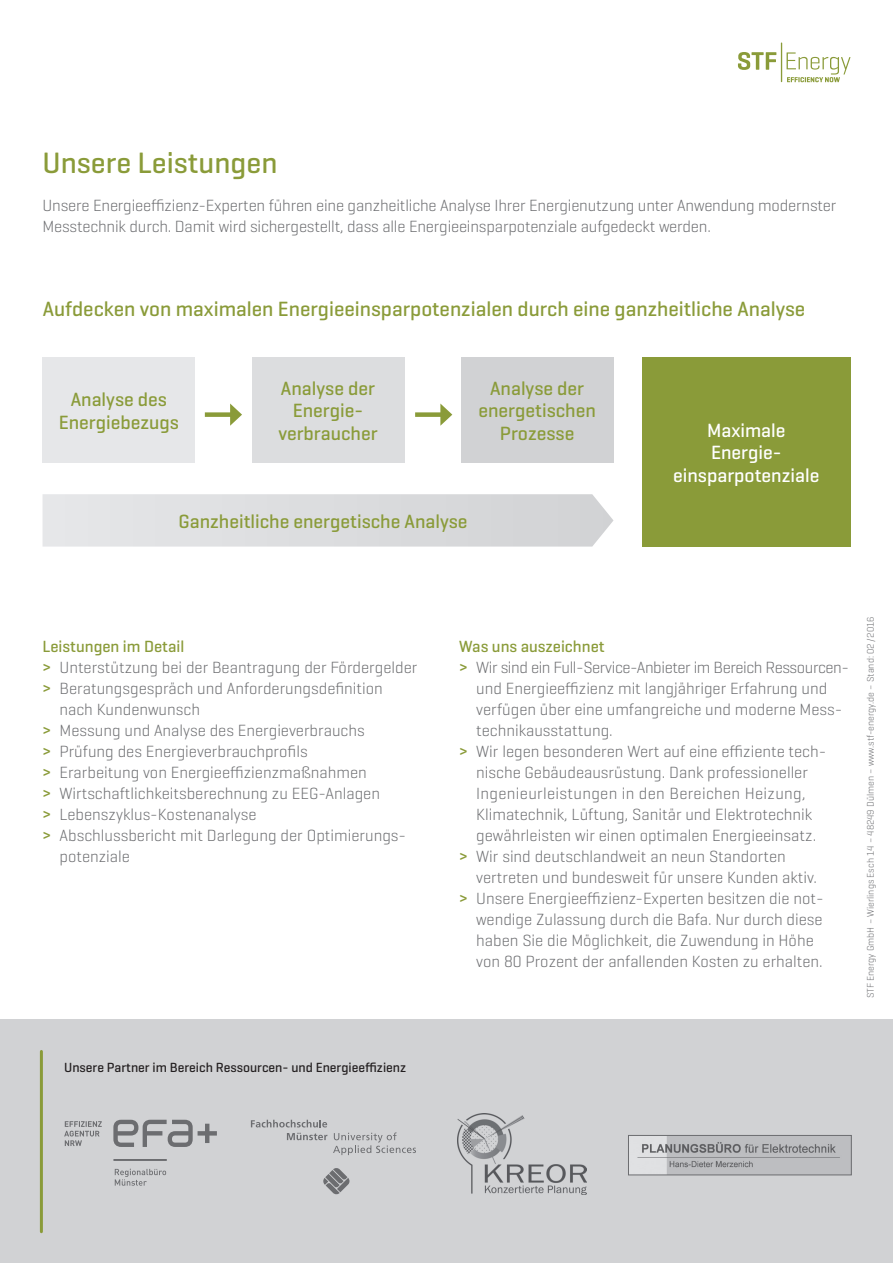
<style>
.page{position:relative;width:893px;height:1263px;background:#fff}
.page>*{position:absolute;margin:0;border:0;box-sizing:border-box;transform-origin:0 0}
.t1{font:500 30px "Geogrotesque";color:#8a9b39}
.t2{font:500 21px "Geogrotesque";color:#8a9b39}
.t3{font:500 19.5px/22.5px "Geogrotesque";color:#8a9b39;text-align:center}
.t4{font:500 19.5px/22.5px "Geogrotesque";color:#fff;text-align:center}
.t5{font:300 16.5px/21px "Geogrotesque";color:#6c6d70}
.t6{font:300 16.5px "Geogrotesque";letter-spacing:-.025em;color:#6c6d70}
.t7{font:300 16.5px "Geogrotesque";letter-spacing:.02em;color:#6c6d70}
.t8{font:500 16.5px "Geogrotesque";color:#8a9b39}
.t9{font:500 13.5px "Geogrotesque";color:#231f20}
.t10{font:300 9.75px "Geogrotesque";color:#6c6d70}
.s1{font-weight:500;color:#8a9b39}
</style>
<div class="page">
<div style="left:0;top:1020px;width:893px;height:243px;background:#d1d2d4"></div>
<svg style="left:738px;top:52px;width:38px;height:18px"></svg>
<hr style="left:781px;top:43px;width:1px;height:39px;background:#8a9b39">
<svg style="left:787px;top:52px;width:63px;height:30px"></svg>
<hr style="left:40px;top:1051px;width:3px;height:181px;background:#8a9b39">
<svg style="left:64px;top:1121px;width:38px;height:25px"></svg>
<svg style="left:113px;top:1120px;width:104px;height:27px"></svg>
<svg style="left:115px;top:1169px;width:51px;height:17px"></svg>
<hr style="left:113px;top:1159px;width:54px;height:2px;background:#6c6d70">
<svg style="left:287px;top:1133px;width:40px;height:7px"></svg>
<svg style="left:251px;top:1120px;width:76px;height:7px"></svg>
<svg style="left:333px;top:1132px;width:83px;height:23px"></svg>
<svg style="left:323px;top:1168px;width:27px;height:26px"></svg>
<img style="left:630px;top:1137px;width:219px;height:36px">
<div style="left:628px;top:1135px;width:223px;height:40px;border:1px solid #6c6d70"></div>
<img style="left:457px;top:1114px;width:129px;height:80px">
<div style="left:205px;top:412px;width:29px;height:5px;background:#8a9b39"></div>
<svg style="left:230px;top:403px;width:12px;height:23px"></svg>
<div style="left:415px;top:412px;width:29px;height:5px;background:#8a9b39"></div>
<svg style="left:440px;top:403px;width:12px;height:23px"></svg>
<div style="left:43px;top:358px;width:152px;height:105px;background:#e6e7e9"></div>
<svg style="left:43px;top:494px;width:570px;height:53px;background:#dcdddf"></svg>
<div style="left:252px;top:358px;width:152px;height:105px;background:#dcdddf"></div>
<div style="left:461px;top:358px;width:152px;height:105px;background:#d1d2d4"></div>
<div style="left:642px;top:358px;width:208px;height:189px;background:#8a9b39"></div>
<h1 class="t1" style="left:43px;top:144px;width:236px">Unsere Leistungen</h1>
<p class="t5" style="left:43px;top:194px;width:795px">Unsere Energieeffizienz- Experten führen eine ganzheitliche Analyse Ihrer Energienutzung unter Anwendung modernster<br>Messtechnik durch. Damit wird sichergestellt, dass alle Energieeinsparpotenziale aufgedeckt werden.</p>
<p class="t2" style="left:43px;top:295px;width:764px">Aufdecken von maximalen Energieeinsparpotenzialen durch eine ganzheitliche Analyse</p>
<p class="t3" style="left:59px;top:388px;width:122px">Analyse des<br>Energiebezugs</p>
<p class="t3" style="left:278px;top:377px;width:101px">Analyse der<br>Energie&shy;verbraucher</p>
<p class="t3" style="left:478px;top:377px;width:119px">Analyse der energetischen<br>Prozesse</p>
<p class="t3" style="left:179px;top:509px;width:290px">Ganzheitliche energetische Analyse</p>
<p class="t4" style="left:673px;top:419px;width:148px">Maximale<br>Energie&shy;einsparpotenziale</p>
<p class="t8" style="left:43px;top:636px;width:143px">Leistungen im Detail</p>
<p class="t5" style="left:43px;top:656px;width:376px"><span class="s1">&gt;</span> Unterstützung bei der Beantragung der Fördergelder</p>
<p class="t5" style="left:43px;top:677px;width:342px"><span class="s1">&gt;</span> Beratungsgespräch und Anforderungsdefinition</p>
<p class="t5" style="left:60px;top:698px;width:142px">nach Kundenwunsch</p>
<p class="t5" style="left:43px;top:719px;width:324px"><span class="s1">&gt;</span> Messung und Analyse des Energieverbrauchs</p>
<p class="t5" style="left:43px;top:740px;width:267px"><span class="s1">&gt;</span> Prüfung des Energieverbrauchprofils</p>
<p class="t5" style="left:43px;top:761px;width:326px"><span class="s1">&gt;</span> Erarbeitung von Energieeffizienzmaßnahmen</p>
<p class="t5" style="left:43px;top:782px;width:339px"><span class="s1">&gt;</span> Wirtschaftlichkeitsberechnung zu EEG-Anlagen</p>
<p class="t5" style="left:43px;top:803px;width:215px"><span class="s1">&gt;</span> Lebenszyklus- Kostenanalyse</p>
<p class="t5" style="left:43px;top:824px;width:365px"><span class="s1">&gt;</span> Abschlussbericht mit Darlegung der Optimierungs-</p>
<p class="t5" style="left:60px;top:845px;width:72px">potenziale</p>
<p class="t9" style="left:64px;top:1059px;width:344px">Unsere Partner im Bereich Ressourcen- und Energieeffizienz</p>
<p class="t8" style="left:459px;top:636px;width:147px">Was uns auszeichnet</p>
<p class="t6" style="left:459px;top:657px;width:389px"><span class="s1">&gt;</span> Wir sind ein Full-Service-Anbieter im Bereich Ressourcen-</p>
<p class="t5" style="left:476px;top:677px;width:353px">und Energieeffizienz mit langjähriger Erfahrung und</p>
<p class="t5" style="left:476px;top:698px;width:368px">verfügen über eine umfangreiche und moderne Mess-</p>
<p class="t5" style="left:476px;top:719px;width:138px">technikausstattung.</p>
<p class="t5" style="left:459px;top:740px;width:369px"><span class="s1">&gt;</span> Wir legen besonderen Wert auf eine effiziente tech-</p>
<p class="t5" style="left:476px;top:761px;width:333px">nische Gebäudeausrüstung. Dank professioneller</p>
<p class="t7" style="left:476px;top:783px;width:331px">Ingenieurleistungen in den Bereichen Heizung,</p>
<p class="t5" style="left:476px;top:803px;width:338px">Klimatechnik, Lüftung, Sanitär und Elektrotechnik</p>
<p class="t5" style="left:476px;top:824px;width:341px">gewährleisten wir einen optimalen Energieeinsatz.</p>
<p class="t5" style="left:459px;top:845px;width:328px"><span class="s1">&gt;</span> Wir sind deutschlandweit an neun Standorten</p>
<p class="t5" style="left:476px;top:866px;width:342px">vertreten und bundesweit für unsere Kunden aktiv.</p>
<p class="t5" style="left:459px;top:887px;width:366px"><span class="s1">&gt;</span> Unsere Energieeffizienz- Experten besitzen die not-</p>
<p class="t5" style="left:476px;top:908px;width:348px">wendige Zulassung durch die Bafa. Nur durch diese</p>
<p class="t5" style="left:476px;top:929px;width:339px">haben Sie die Möglichkeit, die Zuwendung in Höhe</p>
<p class="t5" style="left:476px;top:950px;width:348px">von 80 Prozent der anfallenden Kosten zu erhalten.</p>
<p class="t10" style="left:864px;top:998px;width:383px;rotate:-90deg">STF Energy GmbH – Wierlings Esch 14 – 48249 Dülmen – www.stf-energy.de – Stand: 02/2016</p>
</div>
